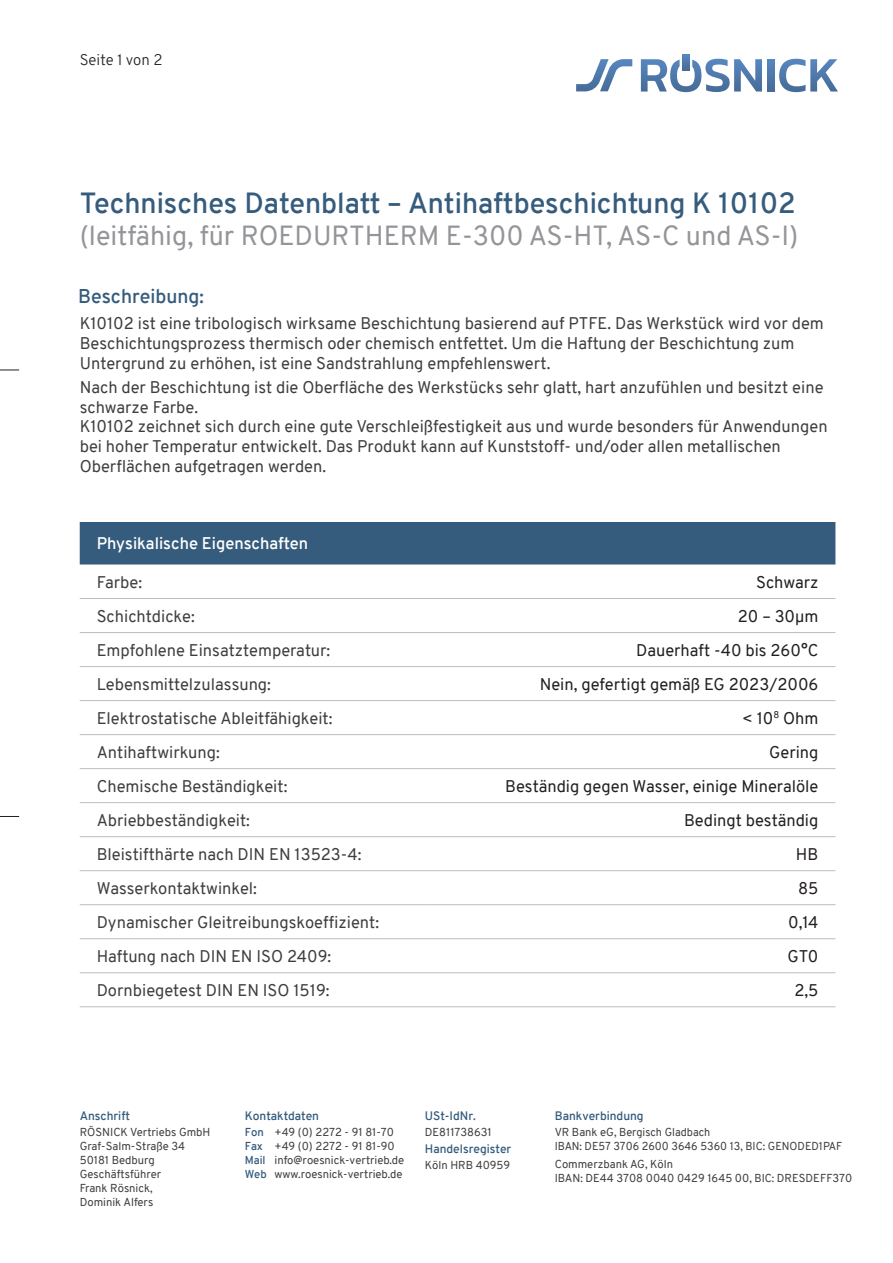
<style>
.page{position:relative;width:893px;height:1263px;background:#fff}
.page>*{position:absolute;margin:0;border:0;box-sizing:border-box;transform-origin:0 0}
.t1{font:600 28.5px "Overpass";color:#355c7d}
.t2{font:27px "Overpass";color:#939598}
.t3{font:600 19.5px "Overpass";color:#355c7d}
.t4{font:16.5px/19.8px "Overpass";color:#3e3e3f}
.t5{font:16.5px "Overpass";color:#231f20}
.t6{font:600 16.5px "Overpass";color:#fff}
.t7{font:300 15px "Overpass";color:#231f20}
.t8{font:600 12px "Overpass";color:#355c7d}
.t9{font:11.25px/14.1px "Overpass";color:#3e3e3f}
.t10{font:600 11.25px/14.1px "Overpass";color:#355c7d}
</style>
<div class="page">
<svg style="left:0;top:370px;width:19px;height:1px"></svg>
<svg style="left:0;top:816px;width:19px;height:1px"></svg>
<svg style="left:576px;top:59px;width:56px;height:32px"></svg>
<svg style="left:768px;top:59px;width:6px;height:33px"></svg>
<svg style="left:779px;top:59px;width:59px;height:33px"></svg>
<svg style="left:641px;top:59px;width:121px;height:33px"></svg>
<svg style="left:682px;top:55px;width:7px;height:15px"></svg>
<div style="left:80px;top:522px;width:755px;height:42px;background:#355c7d"></div>
<hr style="left:80px;top:598px;width:347px;height:1px;background:#bcbdc0">
<hr style="left:427px;top:598px;width:408px;height:1px;background:#bcbdc0">
<hr style="left:80px;top:632px;width:347px;height:1px;background:#bcbdc0">
<hr style="left:427px;top:632px;width:408px;height:1px;background:#bcbdc0">
<hr style="left:80px;top:666px;width:347px;height:1px;background:#bcbdc0">
<hr style="left:427px;top:666px;width:408px;height:1px;background:#bcbdc0">
<hr style="left:80px;top:700px;width:347px;height:1px;background:#bcbdc0">
<hr style="left:427px;top:700px;width:408px;height:1px;background:#bcbdc0">
<hr style="left:80px;top:734px;width:347px;height:1px;background:#bcbdc0">
<hr style="left:427px;top:734px;width:408px;height:1px;background:#bcbdc0">
<hr style="left:80px;top:768px;width:347px;height:1px;background:#bcbdc0">
<hr style="left:427px;top:768px;width:408px;height:1px;background:#bcbdc0">
<hr style="left:80px;top:802px;width:347px;height:1px;background:#bcbdc0">
<hr style="left:427px;top:802px;width:408px;height:1px;background:#bcbdc0">
<hr style="left:80px;top:836px;width:347px;height:1px;background:#bcbdc0">
<hr style="left:427px;top:836px;width:408px;height:1px;background:#bcbdc0">
<hr style="left:80px;top:870px;width:347px;height:1px;background:#bcbdc0">
<hr style="left:427px;top:870px;width:408px;height:1px;background:#bcbdc0">
<hr style="left:80px;top:904px;width:347px;height:1px;background:#bcbdc0">
<hr style="left:427px;top:904px;width:408px;height:1px;background:#bcbdc0">
<hr style="left:80px;top:938px;width:347px;height:1px;background:#bcbdc0">
<hr style="left:427px;top:938px;width:408px;height:1px;background:#bcbdc0">
<hr style="left:80px;top:972px;width:347px;height:1px;background:#bcbdc0">
<hr style="left:427px;top:972px;width:408px;height:1px;background:#bcbdc0">
<hr style="left:80px;top:1006px;width:347px;height:1px;background:#bcbdc0">
<hr style="left:427px;top:1006px;width:408px;height:1px;background:#bcbdc0">
<p class="t7" style="left:80px;top:49px;width:84px">Seite 1 von 2</p>
<h1 class="t1" style="left:80px;top:183px;width:717px">Technisches Datenblatt – Antihaftbeschichtung K 10102</h1>
<h2 class="t2" style="left:80px;top:217px;width:720px">(leitfähig, für ROEDURTHERM E-300 AS-HT, AS-C und AS-I)</h2>
<p class="t3" style="left:78px;top:282px;width:127px">Beschreibung:</p>
<p class="t4" style="left:80px;top:314px;width:746px">K10102 ist eine tribologisch wirksame Beschichtung basierend auf PTFE. Das Werkstück wird vor dem<br>Beschichtungsprozess thermisch oder chemisch entfettet. Um die Haftung der Beschichtung zum<br>Untergrund zu erhöhen, ist eine Sandstrahlung empfehlenswert.</p>
<p class="t4" style="left:80px;top:377px;width:749px">Nach der Beschichtung ist die Oberfläche des Werkstücks sehr glatt, hart anzufühlen und besitzt eine schwarze Farbe.<br>K10102 zeichnet sich durch eine gute Verschleißfestigkeit aus und wurde besonders für Anwendungen bei hoher Temperatur entwickelt. Das Produkt kann auf Kunststoff- und/oder allen metallischen Oberflächen aufgetragen werden.</p>
<p class="t6" style="left:97px;top:532px;width:213px">Physikalische Eigenschaften</p>
<p class="t4" style="left:97px;top:572px;width:47px">Farbe:</p>
<p class="t5" style="left:756px;top:570px;width:64px">Schwarz</p>
<p class="t4" style="left:97px;top:606px;width:99px">Schichtdicke:</p>
<p class="t5" style="left:738px;top:604px;width:82px">20 – 30µm</p>
<p class="t4" style="left:97px;top:640px;width:235px">Empfohlene Einsatztemperatur:</p>
<p class="t5" style="left:636px;top:638px;width:184px">Dauerhaft -40 bis 260°C</p>
<p class="t4" style="left:97px;top:674px;width:176px">Lebensmittelzulassung:</p>
<p class="t5" style="left:540px;top:672px;width:280px">Nein, gefertigt gemäß EG 2023/2006</p>
<p class="t4" style="left:97px;top:708px;width:237px">Elektrostatische Ableitfähigkeit:</p>
<p class="t5" style="left:742px;top:706px;width:78px">&lt; 10<sup>8</sup> Ohm</p>
<p class="t4" style="left:97px;top:742px;width:125px">Antihaftwirkung:</p>
<p class="t5" style="left:769px;top:740px;width:51px">Gering</p>
<p class="t4" style="left:97px;top:776px;width:192px">Chemische Beständigkeit:</p>
<p class="t5" style="left:505px;top:774px;width:315px">Beständig gegen Wasser, einige Mineralöle</p>
<p class="t4" style="left:97px;top:810px;width:155px">Abriebbeständigkeit:</p>
<p class="t5" style="left:684px;top:808px;width:136px">Bedingt beständig</p>
<p class="t4" style="left:97px;top:844px;width:266px">Bleistifthärte nach DIN EN 13523-4:</p>
<p class="t5" style="left:796px;top:842px;width:24px">HB</p>
<p class="t4" style="left:97px;top:878px;width:162px">Wasserkontaktwinkel:</p>
<p class="t5" style="left:798px;top:876px;width:22px">85</p>
<p class="t4" style="left:97px;top:912px;width:284px">Dynamischer Gleitreibungskoeffizient:</p>
<p class="t5" style="left:788px;top:910px;width:32px">0,14</p>
<p class="t4" style="left:97px;top:946px;width:236px">Haftung nach DIN EN ISO 2409:</p>
<p class="t5" style="left:787px;top:944px;width:33px">GT0</p>
<p class="t4" style="left:97px;top:980px;width:234px">Dornbiegetest DIN EN ISO 1519:</p>
<p class="t5" style="left:794px;top:978px;width:26px">2,5</p>
<p class="t8" style="left:80px;top:1107px;width:52px">Anschrift</p>
<p class="t8" style="left:555px;top:1107px;width:90px">Bankverbindung</p>
<p class="t9" style="left:274px;top:1125px;width:131px">+49 (0) 2272 - 91 81-70 +49 (0) 2272 - 91 81-90 info@roesnick-vertrieb.de www.roesnick-vertrieb.de</p>
<p class="t8" style="left:245px;top:1107px;width:76px">Kontaktdaten</p>
<p class="t8" style="left:425px;top:1107px;width:52px">USt-IdNr.</p>
<p class="t8" style="left:425px;top:1140px;width:88px">Handelsregister</p>
<p class="t9" style="left:80px;top:1125px;width:132px">RÖSNICK Vertriebs GmbH<br>Graf-Salm-Straße 34<br>50181 Bedburg<br>Geschäftsführer<br>Frank Rösnick,<br>Dominik Alfers</p>
<p class="t9" style="left:555px;top:1125px;width:289px">VR Bank eG, Bergisch Gladbach<br>IBAN: DE57 3706 2600 3646 5360 13, BIC: GENODED1PAF</p>
<p class="t10" style="left:245px;top:1125px;width:24px">Fon<br>Fax<br>Mail<br>Web</p>
<p class="t9" style="left:425px;top:1125px;width:68px">DE811738631</p>
<p class="t9" style="left:555px;top:1157px;width:299px">Commerzbank AG, Köln<br>IBAN: DE44 3708 0040 0429 1645 00, BIC: DRESDEFF370</p>
<p class="t9" style="left:425px;top:1158px;width:87px">Köln HRB 40959</p>
</div>
